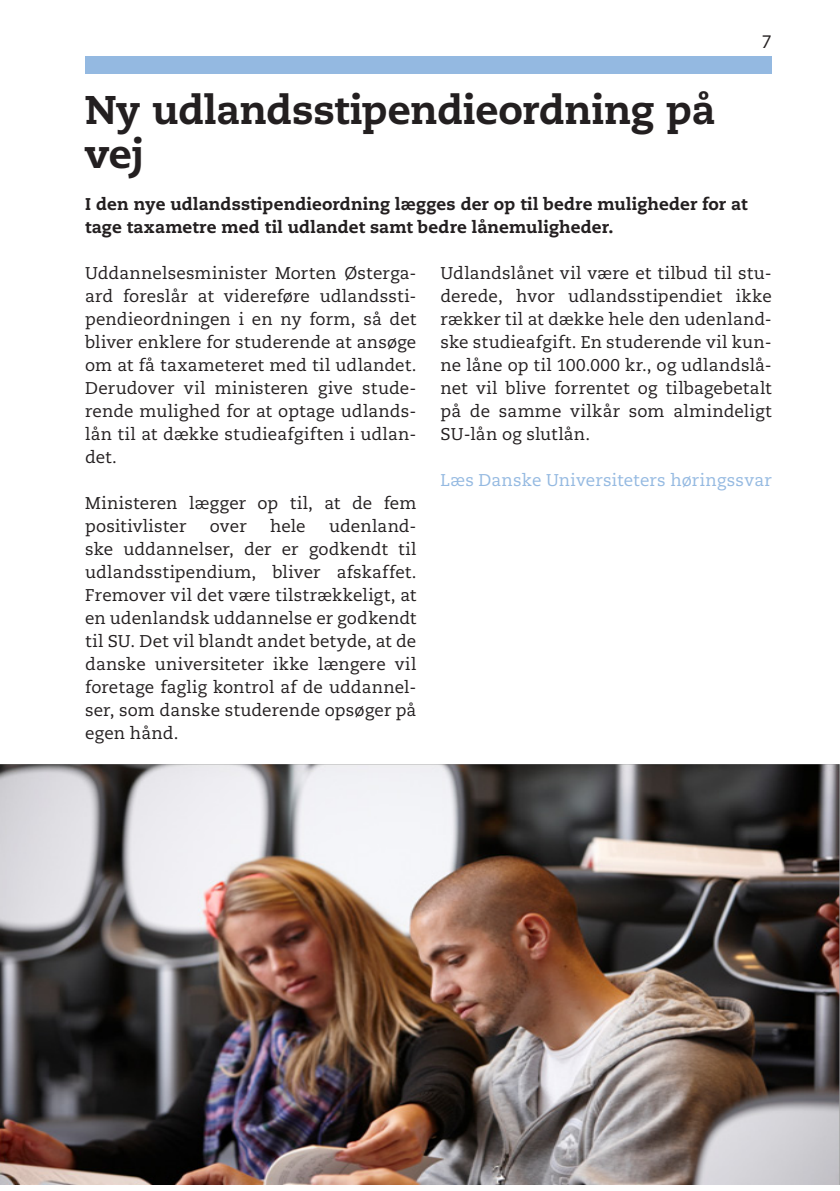
<style>
.page{position:relative;width:840px;height:1191px;background:#fff}
.page>*{position:absolute;margin:0;border:0;box-sizing:border-box;transform-origin:0 0}
.Overskrift{font:800 40px/44px "Caecilia LT Std";letter-spacing:-.01em;color:#231f20}
.t1{font:18px "Caecilia LT Std";color:#231f20}
.Brød{font:17px/23px "Caecilia LT Std";letter-spacing:.01em;color:#231f20;text-align:justify}
.Indledning_mellemrub{font:800 17px/23px "Caecilia LT Std";letter-spacing:.005em;color:#231f20}
.Brød-2{font:17px "Caecilia LT Std";letter-spacing:.01em;color:#94b9e1}
</style>
<div class="page">
<div style="left:85px;top:57px;width:686px;height:17px;background:#94b9e1"></div>
<img style="left:0;top:764px;width:839px;height:420px">
<p class="t1" style="left:761px;top:31px;width:12px">7</p>
<p class="Overskrift" style="left:85px;top:88px;width:631px">Ny udlandsstipendieordning på vej</p>
<p class="Indledning_mellemrub" style="left:85px;top:193px;width:663px">I den nye udlandsstipendieordning lægges der op til bedre muligheder for at tage taxametre med til udlandet samt bedre lånemuligheder.</p>
<p class="Brød" style="left:85px;top:262px;width:332px">Uddannelsesminister Morten Østerga&shy;ard foreslår at videreføre udlandssti&shy;pendieordningen i en ny form, så det bliver enklere for studerende at ansøge om at få taxameteret med til udlandet.<br>Derudover vil ministeren give stude&shy;rende mulighed for at optage udlands&shy;lån til at dække studieafgiften i udlan&shy;det.</p>
<p class="Brød" style="left:85px;top:492px;width:332px">Ministeren lægger op til, at de fem positivlister</p>
<p class="Brød" style="left:440px;top:262px;width:332px">Udlandslånet vil være et tilbud til stu&shy;derede, hvor udlandsstipendiet ikke rækker til at dække hele den udenland&shy;ske studieafgift. En studerende vil kun&shy;ne låne op til 100.000 kr., og udlandslå&shy;net vil blive forrentet og tilbagebetalt på de samme vilkår som almindeligt SU-lån og slutlån.</p>
<p class="Brød-2" style="left:440px;top:470px;width:332px">Læs Danske Universiteters høringssvar</p>
<p class="Brød" style="left:85px;top:515px;width:332px;text-indent:244px">udenland&shy;ske uddannelser, der er godkendt til udlandsstipendium, bliver afskaffet.<br>Fremover vil det være tilstrækkeligt, at en udenlandsk uddannelse er godkendt til SU. Det vil blandt andet betyde, at de danske universiteter ikke længere vil foretage faglig kontrol af de uddannel&shy;ser, som danske studerende opsøger på egen hånd.</p>
<p class="Brød" style="left:209px;top:515px;width:38px">over</p>
<p class="Brød" style="left:270px;top:515px;width:37px">hele</p>
</div>
